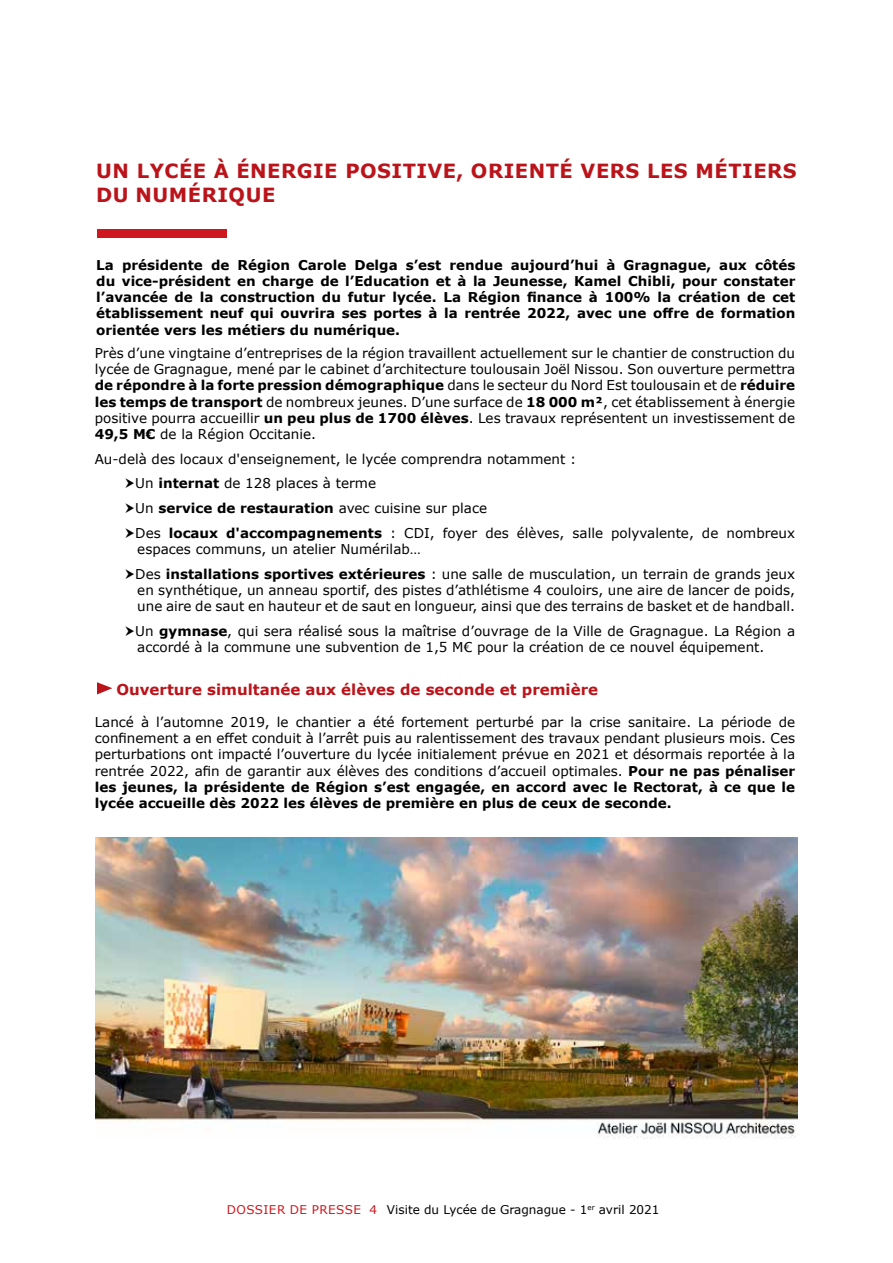
<style>
.page{position:relative;width:893px;height:1263px;background:#fff}
.page>*{position:absolute;margin:0;border:0;box-sizing:border-box;transform-origin:0 0}
.t1{font:700 19.5px/23.4px "Verdana";letter-spacing:.025em;color:#ba141a}
.t2{font:700 15px "Verdana";color:#ba141a}
.t3{font:13.5px/16.2px "Verdana";color:#000}
.t4{font:700 13.5px/16.2px "Verdana";color:#000;text-align:justify}
.t5{font:12px "Verdana";color:#000}
.s1{font-weight:700}
.s2{color:#ce171e}
</style>
<div class="page">
<div style="left:97px;top:229px;width:130px;height:9px;background:#ce171e"></div>
<svg style="left:97px;top:682px;width:15px;height:12px"></svg>
<img style="left:96px;top:837px;width:701px;height:302px">
<h1 class="t1" style="left:96px;top:159px;width:702px">UN LYCÉE À ÉNERGIE POSITIVE, ORIENTÉ VERS LES MÉTIERS<br>DU NUMÉRIQUE</h1>
<p class="t4" style="left:96px;top:256px;width:701px">La présidente de Région Carole Delga s’est rendue aujourd’hui à Gragnague, aux côtés du vice-président en charge de l’Education et à la Jeunesse, Kamel Chibli, pour constater l’avancée de la construction du futur lycée. La Région finance à 100% la création de cet établissement neuf qui ouvrira ses portes à la rentrée 2022, avec une offre de formation orientée vers les métiers du numérique.</p>
<p class="t3" style="left:95px;top:345px;width:702px;text-align:justify">Près d’une vingtaine d’entreprises de la région travaillent actuellement sur le chantier de construction du lycée de Gragnague, mené par le cabinet d’architecture toulousain Joël Nissou. Son ouverture permettra <span class="s1">de répondre à la forte pression démographique</span> dans le secteur du Nord Est toulousain et de <span class="s1">réduire les temps de transport</span> de nombreux jeunes. D’une surface de <span class="s1">18 000 m²</span>, cet établissement à énergie positive pourra accueillir <span class="s1">un peu plus de 1700 élèves</span>. Les travaux représentent un investissement de <span class="s1">49,5 M€</span> de la Région Occitanie.</p>
<p class="t3" style="left:135px;top:446px;width:661px;line-height:24.8px;text-indent:-40px">Au-delà des locaux d'enseignement, le lycée comprendra notamment :<br>Un <span class="s1">internat</span> de 128 places à terme<br>Un <span class="s1">service de restauration</span> avec cuisine sur place<br>Des <span class="s1">locaux d'accompagnements</span> : CDI, foyer des élèves, salle polyvalente, de nombreux</p>
<p class="t3" style="left:135px;top:537px;width:661px;line-height:24.8px">espaces communs, un atelier Numérilab…<br>Des <span class="s1">installations sportives extérieures</span> : une salle de musculation, un terrain de grands jeux</p>
<p class="t3" style="left:137px;top:582px;width:659px">en synthétique, un anneau sportif, des pistes d’athlétisme 4 couloirs, une aire de lancer de poids, une aire de saut en hauteur et de saut en longueur, ainsi que des terrains de basket et de handball.</p>
<p class="t3" style="left:135px;top:623px;width:661px">Un <span class="s1">gymnase</span>, qui sera réalisé sous la maîtrise d’ouvrage de la Ville de Gragnague. La Région a accordé à la commune une subvention de 1,5 M€ pour la création de ce nouvel équipement.</p>
<p class="t2" style="left:116px;top:679px;width:483px">Ouverture simultanée aux élèves de seconde et première</p>
<p class="t3" style="left:95px;top:714px;width:702px;text-align:justify">Lancé à l’automne 2019, le chantier a été fortement perturbé par la crise sanitaire. La période de confinement a en effet conduit à l’arrêt puis au ralentissement des travaux pendant plusieurs mois. Ces perturbations ont impacté l’ouverture du lycée initialement prévue en 2021 et désormais reportée à la rentrée 2022, afin de garantir aux élèves des conditions d’accueil optimales. <span class="s1">Pour ne pas pénaliser les jeunes, la présidente de Région s’est engagée, en accord avec le Rectorat, à ce que le lycée accueille dès 2022 les élèves de première en plus de ceux de seconde.</span></p>
<p class="t5" style="left:227px;top:1201px;width:434px"><span class="s2">DOSSIER DE PRESSE 4</span> Visite du Lycée de Gragnague - 1<sup>er</sup> avril 2021</p>
</div>
